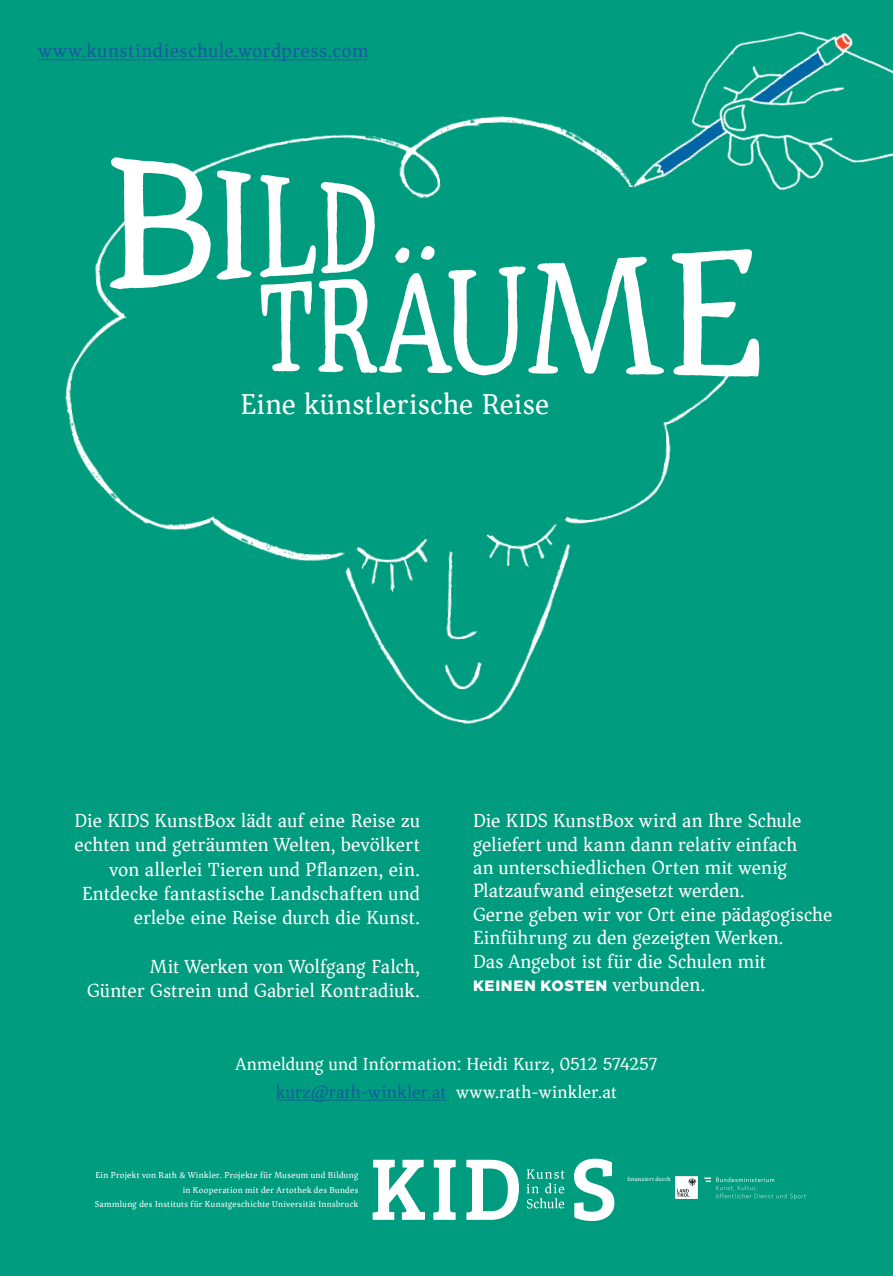
<style>
.page{position:relative;width:893px;height:1276px;background:#009c7f}
.page>*{position:absolute;margin:0;border:0;box-sizing:border-box;transform-origin:0 0}
.t1{font:29.55px "Asar";letter-spacing:.015em;color:#fff}
.t2{font:19.5px/23.4px "Asar";letter-spacing:.01em;color:#fff;text-align:right}
.t3{font:19.5px "Asar";letter-spacing:.03em;color:#175d9e}
.t4{font:18px/27.9px "Asar";letter-spacing:.01em;color:#fff;text-align:center}
.t5{font:900 15px "Gotham";letter-spacing:.04em;color:#fff}
.t6{font:8.85px/14.1px "Asar";letter-spacing:.035em;color:#fff;text-align:right}
.t7{font:6px "Asar";letter-spacing:.045em;color:#fff}
.s1{font-family:"Asar";font-weight:400;font-size:19.5px}
.s2{color:#175d9e}
</style>
<div class="page">
<img style="left:39px;top:59px;width:681px;height:665px">
<img style="left:593px;top:31px;width:300px;height:160px">
<img style="left:101px;top:144px;width:664px;height:244px">
<svg style="left:373px;top:1158px;width:241px;height:63px"></svg>
<svg style="left:704px;top:1177px;width:102px;height:22px"></svg>
<img style="left:675px;top:1177px;width:22px;height:22px">
<hr style="left:39px;top:59px;width:329px;height:1px;background:#175d9e">
<hr style="left:276px;top:1099px;width:170px;height:1px;background:#175d9e">
<p class="t3" style="left:39px;top:39px;width:331px">www.kunstindieschule.wordpress.com</p>
<h1 class="t1" style="left:240px;top:387px;width:311px">Eine künstlerische Reise</h1>
<p class="t2" style="left:74px;top:808px;width:347px;line-height:24.2px">Die KIDS KunstBox lädt auf eine Reise zu echten und geträumten Welten, bevölkert von allerlei Tieren und Pflanzen, ein.<br>Entdecke fantastische Landschaften und erlebe eine Reise durch die Kunst.</p>
<p class="t2" style="left:87px;top:953px;width:334px;line-height:24.2px">Mit Werken von Wolfgang Falch,<br>Günter Gstrein und Gabriel Kontradiuk.</p>
<p class="t2" style="left:473px;top:809px;width:361px;text-align:left">Die KIDS KunstBox wird an Ihre Schule geliefert und kann dann relativ einfach<br>an unterschiedlichen Orten mit wenig Platzaufwand eingesetzt werden.<br>Gerne geben wir vor Ort eine pädagogische Einführung zu den gezeigten Werken.<br>Das Angebot ist für die Schulen mit</p>
<p class="t5" style="left:473px;top:975px;width:234px">KEINEN KOSTEN <span class="s1">verbunden.</span></p>
<p class="t4" style="left:236px;top:1049px;width:423px">Anmeldung und Information: Heidi Kurz, 0512 574257 <span class="s2">kurz@rath-winkler.at</span> www.rath-winkler.at</p>
<p class="t6" style="left:95px;top:1168px;width:265px">Ein Projekt von Rath &amp; Winkler. Projekte für Museum und Bildung in Kooperation mit der Artothek des Bundes<br>Sammlung des Instituts für Kunstgeschichte Universität Innsbruck</p>
<p class="t7" style="left:627px;top:1175px;width:45px">finanziert durch</p>
</div>
